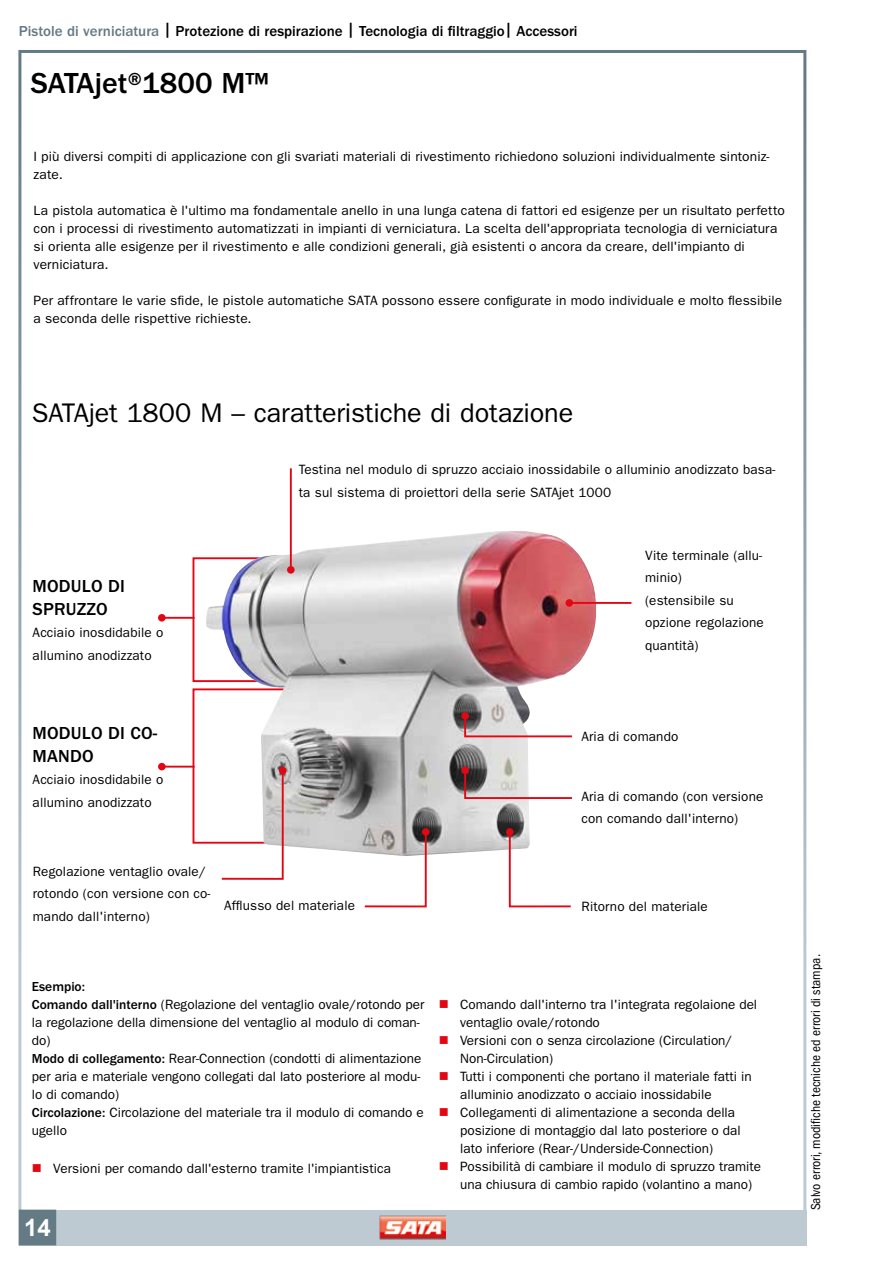
<style>
.page{position:relative;width:893px;height:1263px;background:#fff}
.page>*{position:absolute;margin:0;border:0;box-sizing:border-box;transform-origin:0 0}
.t1{font:500 30px "ITC Franklin Gothic Std";color:#000}
.t2{font:27px "ITC Franklin Gothic Std";letter-spacing:-.005em;color:#000}
.t3{font:700 24px "Arial";color:#fff}
.t4{font:500 18px/22.5px "ITC Franklin Gothic Std";letter-spacing:.01em;color:#000}
.t5{font:500 15px "ITC Franklin Gothic Std";color:#000}
.t6{font:13.5px/18px "ITC Franklin Gothic Std";letter-spacing:.005em;color:#000}
.t7{font:condensed 13.5px "ITC Franklin Gothic Std";color:#000}
.s1{color:#647a84}
.s2{font-weight:500}
</style>
<div class="page">
<div style="left:19px;top:1209px;width:787px;height:36px;background:#becad1"></div>
<div style="left:19px;top:1209px;width:37px;height:36px;background:#647a84"></div>
<img style="left:380px;top:1209px;width:65px;height:37px">
<img style="left:268px;top:531px;width:329px;height:324px">
<svg style="left:363px;top:830px;width:65px;height:78px"></svg>
<div style="left:422px;top:828px;width:8px;height:8px;background:#e30613;border-radius:50%"></div>
<svg style="left:508px;top:830px;width:65px;height:78px"></svg>
<div style="left:506px;top:828px;width:8px;height:8px;background:#e30613;border-radius:50%"></div>
<svg style="left:463px;top:768px;width:111px;height:32px"></svg>
<div style="left:461px;top:766px;width:8px;height:8px;background:#e30613;border-radius:50%"></div>
<svg style="left:463px;top:714px;width:111px;height:24px"></svg>
<div style="left:461px;top:712px;width:8px;height:8px;background:#e30613;border-radius:50%"></div>
<hr style="left:290px;top:468px;width:2px;height:102px;background:#e30613">
<hr style="left:569px;top:602px;width:62px;height:2px;background:#e30613">
<div style="left:566px;top:599px;width:7px;height:8px;background:#e30613;border-radius:50%"></div>
<svg style="left:192px;top:556px;width:162px;height:324px"></svg>
<div style="left:279px;top:767px;width:7px;height:7px;background:#e30613;border-radius:50%"></div>
<hr style="left:162px;top:617px;width:33px;height:2px;background:#e30613">
<div style="left:158px;top:614px;width:8px;height:8px;background:#e30613;border-radius:50%"></div>
<hr style="left:162px;top:766px;width:33px;height:1px;background:#e30613">
<div style="left:158px;top:763px;width:8px;height:7px;background:#e30613;border-radius:50%"></div>
<p class="t5" style="left:19px;top:22px;width:560px"><span class="s1">Pistole di verniciatura</span> | Protezione di respirazione | Tecnologia di filtraggio| Accessori</p>
<h1 class="t1" style="left:31px;top:66px;width:239px">SATAjet®1800 M™</h1>
<p class="t6" style="left:34px;top:148px;width:737px">I più diversi compiti di applicazione con gli svariati materiali di rivestimento richiedono soluzioni individualmente sintoniz&shy;zate.</p>
<p class="t6" style="left:34px;top:202px;width:753px">La pistola automatica è l'ultimo ma fondamentale anello in una lunga catena di fattori ed esigenze per un risultato perfetto con i processi di rivestimento automatizzati in impianti di verniciatura. La scelta dell'appropriata tecnologia di verniciatura si orienta alle esigenze per il rivestimento e alle condizioni generali, già esistenti o ancora da creare, dell'impianto di verniciatura.</p>
<p class="t6" style="left:34px;top:292px;width:750px">Per affrontare le varie sfide, le pistole automatiche SATA possono essere configurate in modo individuale e molto flessibile a seconda delle rispettive richieste.</p>
<h2 class="t2" style="left:32px;top:397px;width:543px">SATAjet 1800 M – caratteristiche di dotazione</h2>
<h3 class="t4" style="left:33px;top:575px;width:94px">MODULO DI<br>SPRUZZO</h3>
<p class="t6" style="left:33px;top:621px;width:132px;line-height:22.5px">Acciaio inosdidabile o allumino anodizzato</p>
<p class="t6" style="left:299px;top:459px;width:478px;line-height:22.5px">Testina nel modulo di spruzzo acciaio inossidabile o alluminio anodizzato basa&shy;ta sul sistema di proiettori della serie SATAjet 1000</p>
<p class="t6" style="left:645px;top:544px;width:120px;line-height:22.5px">Vite terminale (allu&shy;minio)<br>(estensibile su opzione regolazione quantità)</p>
<h3 class="t4" style="left:33px;top:722px;width:126px">MODULO DI CO-<br>MANDO</h3>
<p class="t6" style="left:33px;top:768px;width:132px;line-height:22.5px">Acciaio inosdidabile o allumino anodizzato</p>
<p class="t6" style="left:33px;top:860px;width:179px;line-height:22.5px">Regolazione ventaglio ovale/ rotondo (con versione con co&shy;mando dall'interno)</p>
<p class="t6" style="left:224px;top:896px;width:132px">Afflusso del materiale</p>
<p class="t6" style="left:581px;top:727px;width:98px">Aria di comando</p>
<p class="t6" style="left:581px;top:785px;width:183px;line-height:22.5px">Aria di comando (con versione con comando dall'interno)</p>
<p class="t6" style="left:581px;top:897px;width:128px">Ritorno del materiale</p>
<p class="t6" style="left:32px;top:977px;width:394px"><span class="s2">Esempio:<br>Comando dall'interno</span> (Regolazione del ventaglio ovale/rotondo per la regolazione della dimensione del ventaglio al modulo di coman&shy;do)<br><span class="s2">Modo di collegamento:</span> Rear-Connection (condotti di alimentazione per aria e materiale vengono collegati dal lato posteriore al modu&shy;lo di comando)<br><span class="s2">Circolazione:</span> Circolazione del materiale tra il modulo di comando e ugello</p>
<p class="t6" style="left:53px;top:1159px;width:340px">Versioni per comando dall'esterno tramite l'impiantistica</p>
<h3 class="t3" style="left:24px;top:1212px;width:28px">14</h3>
<p class="t6" style="left:460px;top:996px;width:302px">Comando dall'interno tra l'integrata regolaione del ventaglio ovale/rotondo<br>Versioni con o senza circolazione (Circulation/ Non-Circulation)<br>Tutti i componenti che portano il materiale fatti in alluminio anodizzato o acciaio inossidabile Collegamenti di alimentazione a seconda della posizione di montaggio dal lato posteriore o dal lato inferiore (Rear-/Underside-Connection)<br>Possibilità di cambiare il modulo di spruzzo tramite una chiusura di cambio rapido (volantino a mano)</p>
<p class="t7" style="left:808px;top:1210px;width:258px;rotate:-90deg">Salvo errori, modifiche tecniche ed errori di stampa.</p>
</div>
